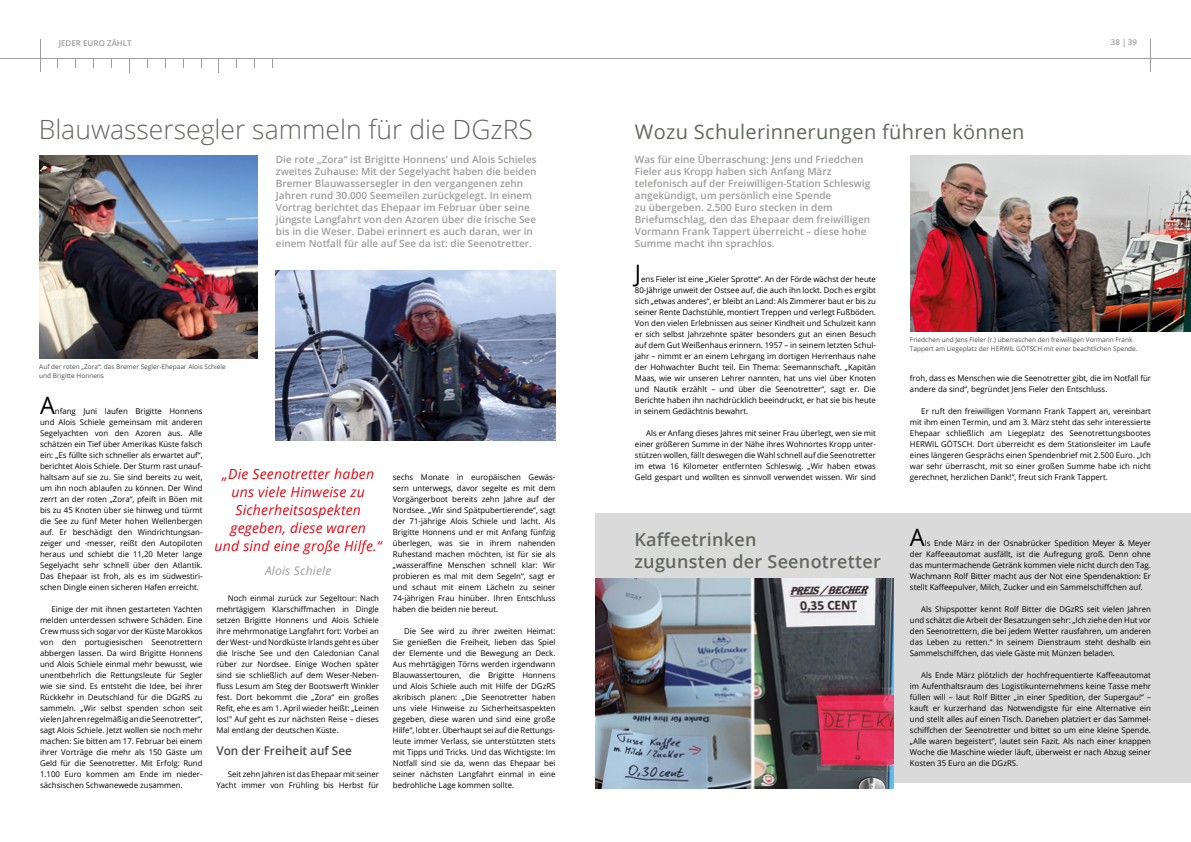
<style>
.page{position:relative;width:1191px;height:842px;background:#fff}
.page>*{position:absolute;margin:0;border:0;box-sizing:border-box;transform-origin:0 0}
.t1{font:300 26.5px "Open Sans";color:#626860}
.t2{font:24px "Open Sans";color:#000}
.t3{font:20px "Open Sans";letter-spacing:.015em;color:#626860}
.t4{font:600 18px/22px "Open Sans";letter-spacing:.015em;color:#626860}
.t5{font:italic 14px/18px "Open Sans";letter-spacing:.015em;color:#e30613;text-align:center}
.t6{font:600 12px "Open Sans";color:#4a4a49}
.t7{font:italic 12px "Open Sans";letter-spacing:.015em;color:#9d9d9c}
.t8{font:600 10px/12px "Open Sans";color:#9d9d9c}
.t9{font:8px/11px "Open Sans";color:#000;text-align:justify}
.t10{font:600 8px "Open Sans";color:#9d9d9c}
.t11{font:6.5px/9px "Open Sans";color:#4a4a49}
</style>
<div class="page">
<hr style="left:40px;top:40px;width:1px;height:32px;background:#9d9d9c">
<hr style="left:1150px;top:40px;width:1px;height:32px;background:#9d9d9c">
<svg style="left:129px;top:60px;width:1px;height:12px"></svg>
<hr style="left:0;top:59px;width:1191px;height:1px;background:#9d9d9c">
<img style="left:40px;top:156px;width:217px;height:203px">
<img style="left:276px;top:271px;width:279px;height:170px">
<div style="left:595px;top:513px;width:596px;height:269px;background:#dadada"></div>
<img style="left:910px;top:156px;width:281px;height:176px">
<img style="left:595px;top:579px;width:298px;height:210px">
<p class="t10" style="left:59px;top:38px;width:75px">JEDER EURO ZÄHLT</p>
<p class="t10" style="left:1110px;top:37px;width:17px">38 |</p>
<p class="t10" style="left:57px;top:37px;width:89px">KAPITELBEZEICHNUNG</p>
<p class="t10" style="left:1115px;top:37px;width:23px">9 39</p>
<h1 class="t1" style="left:39px;top:111px;width:496px">Blauwassersegler sammeln für die DGzRS</h1>
<p class="t8" style="left:276px;top:153px;width:262px">Die rote „Zora“ ist Brigitte Honnens’ und Alois Schieles zweites Zuhause: Mit der Segelyacht haben die beiden Bremer Blauwassersegler in den vergangenen zehn Jahren rund 30.000 Seemeilen zurückgelegt. In einem Vortrag berichtet das Ehepaar im Februar über seine jüngste Langfahrt von den Azoren über die Irische See bis in die Weser. Dabei erinnert es auch daran, wer in einem Notfall für alle auf See da ist: die Seenotretter.</p>
<p class="t11" style="left:39px;top:362px;width:188px">Auf der roten „Zora“: das Bremer Segler-Ehepaar Alois Schiele und Brigitte Honnens</p>
<h2 class="t2" style="left:40px;top:389px;width:16px">A</h2>
<p class="t9" style="left:40px;top:405px;width:164px;text-indent:15px">nfang Juni laufen Brigitte Honnens und Alois Schiele gemeinsam mit anderen Segelyachten von den Azoren aus. Alle schätzen ein Tief über Amerikas Küste falsch ein: „Es füllte sich schneller als erwartet auf“, berichtet Alois Schiele. Der Sturm rast unauf&shy;haltsam auf sie zu. Sie sind bereits zu weit, um ihn noch ablaufen zu können. Der Wind zerrt an der roten „Zora“, pfeift in Böen mit bis zu 45 Knoten über sie hinweg und türmt die See zu fünf Meter hohen Wellenbergen auf. Er beschädigt den Windrichtungsan&shy;zeiger und -messer, reißt den Autopiloten heraus und schiebt die 11,20 Meter lange Segelyacht sehr schnell über den Atlantik.<br>Das Ehepaar ist froh, als es im südwestiri&shy;schen Dingle einen sicheren Hafen erreicht.</p>
<p class="t9" style="left:40px;top:603px;width:164px;text-indent:11px">Einige der mit ihnen gestarteten Yachten melden unterdessen schwere Schäden. Eine Crew muss sich sogar vor der Küste Marokkos von den portugiesischen Seenotrettern abbergen lassen. Da wird Brigitte Honnens und Alois Schiele einmal mehr bewusst, wie unentbehrlich die Rettungsleute für Segler wie sie sind. Es entsteht die Idee, bei ihrer Rückkehr in Deutschland für die DGzRS zu sammeln. „Wir selbst spenden schon seit vielen Jahren regelmäßig an die Seenotretter“, sagt Alois Schiele. Jetzt wollen sie noch mehr machen: Sie bitten am 17. Februar bei einem ihrer Vorträge die mehr als 150 Gäste um Geld für die Seenotretter. Mit Erfolg: Rund 1.100 Euro kommen am Ende im nieder&shy;sächsischen Schwanewede zusammen.</p>
<p class="t9" style="left:216px;top:592px;width:164px;text-indent:11px">Noch einmal zurück zur Segeltour: Nach mehrtägigem Klarschiffmachen in Dingle setzen Brigitte Honnens und Alois Schiele ihre mehrmonatige Langfahrt fort: Vorbei an der West- und Nordküste Irlands geht es über die Irische See und den Caledonian Canal rüber zur Nordsee. Einige Wochen später sind sie schließlich auf dem Weser-Neben&shy;fluss Lesum am Steg der Bootswerft Winkler fest. Dort bekommt die „Zora“ ein großes Refit, ehe es am 1. April wieder heißt: „Leinen los!" Auf geht es zur nächsten Reise – dieses Mal entlang der deutschen Küste.</p>
<h3 class="t5" style="left:215px;top:465px;width:169px">„Die Seenotretter haben uns viele Hinweise zu<br>Sicherheitsaspekten gegeben, diese waren<br>und sind eine große Hilfe.“</h3>
<h3 class="t7" style="left:265px;top:562px;width:68px">Alois Schiele</h3>
<h3 class="t6" style="left:216px;top:742px;width:137px">Von der Freiheit auf See</h3>
<p class="t9" style="left:216px;top:768px;width:164px;text-align:right">Seit zehn Jahren ist das Ehepaar mit seiner<br>Yacht immer von Frühling bis Herbst für</p>
<p class="t9" style="left:393px;top:471px;width:164px">sechs Monate in europäischen Gewäs&shy;sern unterwegs, davor segelte es mit dem Vorgängerboot bereits zehn Jahre auf der Nordsee. „Wir sind Spätpubertierende“, sagt der 71-jährige Alois Schiele und lacht. Als Brigitte Honnens und er mit Anfang fünfzig überlegen, was sie in ihrem nahenden Ruhestand machen möchten, ist für sie als „wasseraffine Menschen schnell klar: Wir probieren es mal mit dem Segeln“, sagt er und schaut mit einem Lächeln zu seiner 74-jährigen Frau hinüber. Ihren Entschluss haben die beiden nie bereut.</p>
<p class="t9" style="left:393px;top:625px;width:164px;text-indent:11px">Die See wird zu ihrer zweiten Heimat:<br>Sie genießen die Freiheit, lieben das Spiel der Elemente und die Bewegung an Deck.<br>Aus mehrtägigen Törns werden irgendwann Blauwassertouren, die Brigitte Honnens und Alois Schiele auch mit Hilfe der DGzRS akribisch planen: „Die Seenotretter haben uns viele Hinweise zu Sicherheitsaspekten gegeben, diese waren und sind eine große Hilfe“, lobt er. Überhaupt sei auf die Rettungs&shy;leute immer Verlass, sie unterstützten stets mit Tipps und Tricks. Und das Wichtigste: Im Notfall sind sie da, wenn das Ehepaar bei seiner nächsten Langfahrt einmal in eine bedrohliche Lage kommen sollte.</p>
<h3 class="t3" style="left:635px;top:118px;width:391px">Wozu Schulerinnerungen führen können</h3>
<p class="t8" style="left:635px;top:154px;width:237px">Was für eine Überraschung: Jens und Friedchen Fieler aus Kropp haben sich Anfang März telefonisch auf der Freiwilligen-Station Schleswig angekündigt, um persönlich eine Spende<br>zu übergeben. 2.500 Euro stecken in dem Briefumschlag, den das Ehepaar dem freiwilligen Vormann Frank Tappert überreicht – diese hohe Summe macht ihn sprachlos.</p>
<h2 class="t2" style="left:635px;top:257px;width:8px">J</h2>
<p class="t9" style="left:635px;top:273px;width:243px;text-indent:6px">ens Fieler ist eine „Kieler Sprotte“. An der Förde wächst der heute 80-Jährige unweit der Ostsee auf, die auch ihn lockt. Doch es ergibt sich „etwas anderes“, er bleibt an Land: Als Zimmerer baut er bis zu seiner Rente Dachstühle, montiert Treppen und verlegt Fußböden.<br>Von den vielen Erlebnissen aus seiner Kindheit und Schulzeit kann er sich selbst Jahrzehnte später besonders gut an einen Besuch auf dem Gut Weißenhaus erinnern. 1957 – in seinem letzten Schul&shy;jahr – nimmt er an einem Lehrgang im dortigen Herrenhaus nahe der Hohwachter Bucht teil. Ein Thema: Seemannschaft. „Kapitän Maas, wie wir unseren Lehrer nannten, hat uns viel über Knoten und Nautik erzählt – und über die Seenotretter“, sagt er. Die Berichte haben ihn nachdrücklich beeindruckt, er hat sie bis heute in seinem Gedächtnis bewahrt.</p>
<p class="t9" style="left:635px;top:427px;width:242px;text-indent:11px">Als er Anfang dieses Jahres mit seiner Frau überlegt, wen sie mit einer größeren Summe in der Nähe ihres Wohnortes Kropp unter&shy;stützen wollen, fällt deswegen die Wahl schnell auf die Seenotretter im etwa 16 Kilometer entfernten Schleswig. „Wir haben etwas Geld gespart und wollten es sinnvoll verwendet wissen. Wir sind</p>
<h3 class="t4" style="left:634px;top:528px;width:248px">Kaffeetrinken<br>zugunsten der Seenotretter</h3>
<p class="t11" style="left:910px;top:335px;width:229px">Friedchen und Jens Fieler (r.) überraschen den freiwilligen Vormann Frank<br>Tappert am Liegeplatz der HERWIL GÖTSCH mit einer beachtlichen Spende.</p>
<p class="t9" style="left:910px;top:372px;width:242px">froh, dass es Menschen wie die Seenotretter gibt, die im Notfall für andere da sind“, begründet Jens Fieler den Entschluss.</p>
<p class="t9" style="left:910px;top:405px;width:242px;text-indent:11px">Er ruft den freiwilligen Vormann Frank Tappert an, vereinbart mit ihm einen Termin, und am 3. März steht das sehr interessierte Ehepaar schließlich am Liegeplatz des Seenotrettungsbootes HERWIL GÖTSCH. Dort überreicht es dem Stationsleiter im Laufe eines längeren Gesprächs einen Spendenbrief mit 2.500 Euro. „Ich war sehr überrascht, mit so einer großen Summe habe ich nicht gerechnet, herzlichen Dank!“, freut sich Frank Tappert.</p>
<h2 class="t2" style="left:910px;top:521px;width:16px">A</h2>
<p class="t9" style="left:910px;top:537px;width:242px;text-indent:15px">ls Ende März in der Osnabrücker Spedition Meyer &amp; Meyer der Kaffeeautomat ausfällt, ist die Aufregung groß. Denn ohne das muntermachende Getränk kommen viele nicht durch den Tag.<br>Wachmann Rolf Bitter macht aus der Not eine Spendenaktion: Er stellt Kaffeepulver, Milch, Zucker und ein Sammelschiffchen auf.</p>
<p class="t9" style="left:910px;top:603px;width:242px;text-indent:11px">Als Shipspotter kennt Rolf Bitter die DGzRS seit vielen Jahren und schätzt die Arbeit der Besatzungen sehr: „Ich ziehe den Hut vor den Seenotrettern, die bei jedem Wetter rausfahren, um anderen das Leben zu retten.“ In seinem Dienstraum steht deshalb ein Sammelschiffchen, das viele Gäste mit Münzen beladen.</p>
<p class="t9" style="left:910px;top:669px;width:242px;text-indent:11px">Als Ende März plötzlich der hochfrequentierte Kaffeeautomat im Aufenthaltsraum des Logistikunternehmens keine Tasse mehr füllen will – laut Rolf Bitter „in einer Spedition, der Supergau!“ – kauft er kurzerhand das Notwendigste für eine Alternative ein und stellt alles auf einen Tisch. Daneben platziert er das Sammel&shy;schiffchen der Seenotretter und bittet so um eine kleine Spende. „Alle waren begeistert", lautet sein Fazit. Als nach einer knappen Woche die Maschine wieder läuft, überweist er nach Abzug seiner Kosten 35 Euro an die DGzRS.</p>
</div>
